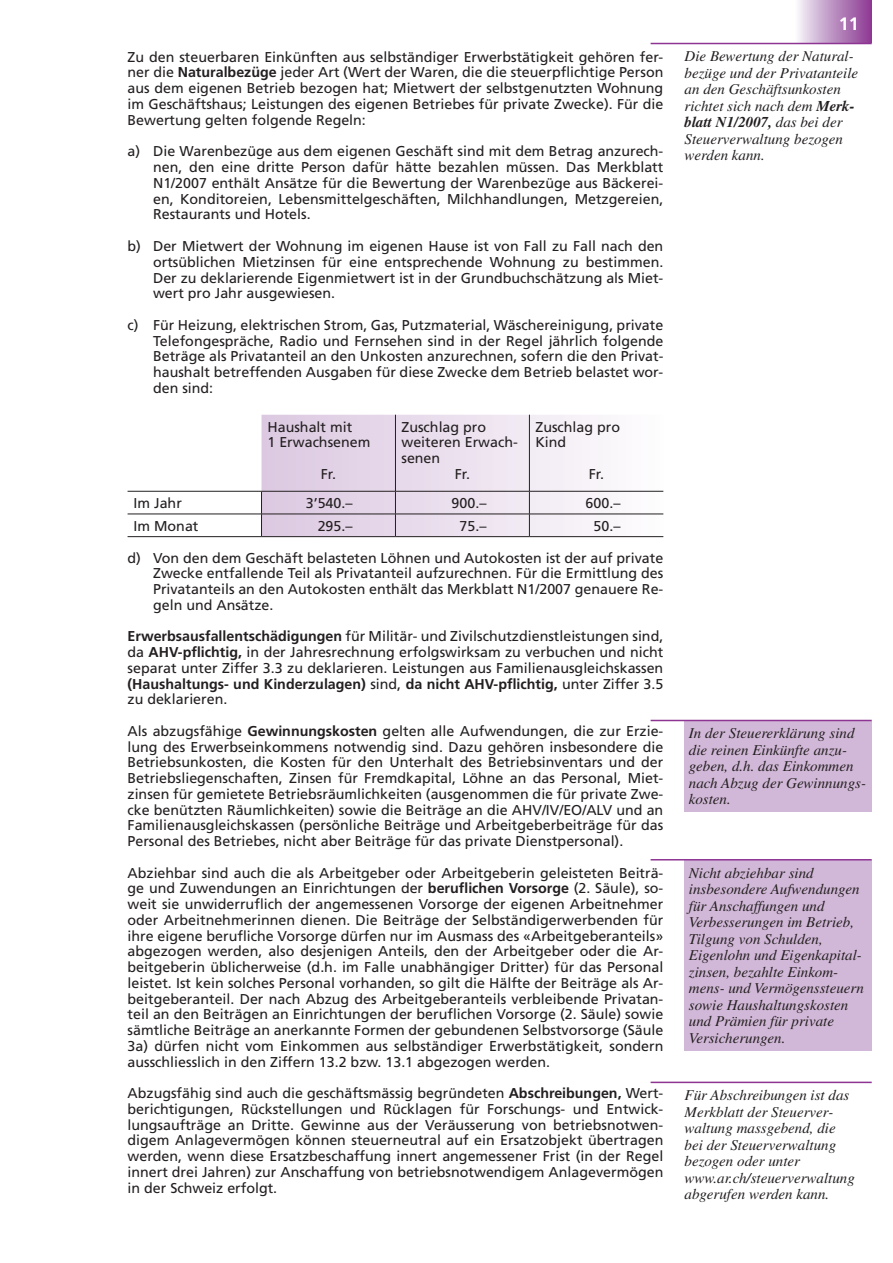
<style>
.page{position:relative;width:893px;height:1263px;background:#fff}
.page>*{position:absolute;margin:0;border:0;box-sizing:border-box;transform-origin:0 0}
.t1{font:700 18px "Frutiger LT Std";color:#fff}
.t2{font:italic 15px/16.5px "Times LT Std";color:#231f20}
.t3{font:14.25px/15.8px "Frutiger LT Std";color:#231f20;text-align:justify}
.s1{font-weight:700}
</style>
<div class="page">
<div style="left:795px;top:0;width:77px;height:43px;background:linear-gradient(to right,#f5f4f9,#893590)"></div>
<svg style="left:261px;top:415px;width:402px;height:121px"></svg>
<hr style="left:261px;top:491px;width:134px;height:1px;background:#231f20">
<hr style="left:395px;top:491px;width:134px;height:1px;background:#231f20">
<hr style="left:529px;top:491px;width:134px;height:1px;background:#231f20">
<hr style="left:261px;top:514px;width:134px;height:1px;background:#231f20">
<hr style="left:395px;top:514px;width:134px;height:1px;background:#231f20">
<hr style="left:529px;top:514px;width:134px;height:1px;background:#231f20">
<hr style="left:261px;top:536px;width:134px;height:1px;background:#231f20">
<hr style="left:395px;top:536px;width:134px;height:1px;background:#231f20">
<hr style="left:529px;top:536px;width:134px;height:1px;background:#231f20">
<hr style="left:395px;top:415px;width:1px;height:76px;background:#231f20">
<hr style="left:529px;top:415px;width:1px;height:76px;background:#231f20">
<svg style="left:395px;top:491px;width:1px;height:45px"></svg>
<svg style="left:529px;top:491px;width:1px;height:45px"></svg>
<hr style="left:128px;top:491px;width:133px;height:1px;background:#231f20">
<hr style="left:128px;top:514px;width:133px;height:1px;background:#231f20">
<svg style="left:261px;top:491px;width:1px;height:45px"></svg>
<hr style="left:128px;top:536px;width:133px;height:1px;background:#231f20">
<hr style="left:651px;top:43px;width:221px;height:1px;background:#8e3594">
<div style="left:685px;top:721px;width:187px;height:90px;background:#d2b8d8"></div>
<hr style="left:651px;top:720px;width:221px;height:1px;background:#8e3594">
<div style="left:685px;top:860px;width:187px;height:191px;background:#d2b8d8"></div>
<hr style="left:651px;top:859px;width:221px;height:1px;background:#8e3594">
<hr style="left:651px;top:1081px;width:221px;height:2px;background:#8e3594">
<p class="t3" style="left:128px;top:49px;width:537px">Zu den steuerbaren Einkünften aus selbständiger Erwerbstätigkeit gehören fer&shy;ner die <span class="s1">Naturalbezüge</span> jeder Art (Wert der Waren, die die steuerpflichtige Person aus dem eigenen Betrieb bezogen hat; Mietwert der selbstgenutzten Wohnung im Geschäftshaus; Leistungen des eigenen Betriebes für private Zwecke). Für die Bewertung gelten folgende Regeln:</p>
<p class="t3" style="left:153px;top:144px;width:512px;text-indent:-26px">a) Die Warenbezüge aus dem eigenen Geschäft sind mit dem Betrag anzurech&shy;nen, den eine dritte Person dafür hätte bezahlen müssen. Das Merkblatt N1/2007 enthält Ansätze für die Bewertung der Warenbezüge aus Bäckerei&shy;en, Konditoreien, Lebensmittelgeschäften, Milchhandlungen, Metzgereien, Restaurants und Hotels.</p>
<p class="t3" style="left:153px;top:238px;width:512px;text-indent:-26px">b) Der Mietwert der Wohnung im eigenen Hause ist von Fall zu Fall nach den ortsüblichen Mietzinsen für eine entsprechende Wohnung zu bestimmen.<br>Der zu deklarierende Eigenmietwert ist in der Grundbuchschätzung als Miet&shy;wert pro Jahr ausgewiesen.</p>
<p class="t3" style="left:153px;top:317px;width:512px;text-indent:-26px">c) Für Heizung, elektrischen Strom, Gas, Putzmaterial, Wäschereinigung, private Telefongespräche, Radio und Fernsehen sind in der Regel jährlich folgende Beträge als Privatanteil an den Unkosten anzurechnen, sofern die den Privat&shy;haushalt betreffenden Ausgaben für diese Zwecke dem Betrieb belastet wor&shy;den sind:</p>
<p class="t3" style="left:267px;top:419px;width:104px">Haushalt mit<br>1 Erwachsenem</p>
<p class="t3" style="left:321px;top:466px;width:17px">Fr.</p>
<p class="t3" style="left:535px;top:419px;width:86px">Zuschlag pro<br>Kind</p>
<p class="t3" style="left:589px;top:466px;width:17px">Fr.</p>
<p class="t3" style="left:401px;top:419px;width:86px">Zuschlag pro</p>
<p class="t3" style="left:401px;top:435px;width:118px">weiteren Erwach-</p>
<p class="t3" style="left:401px;top:450px;width:40px">senen</p>
<p class="t3" style="left:455px;top:466px;width:17px">Fr.</p>
<p class="t3" style="left:134px;top:495px;width:50px">Im Jahr</p>
<p class="t3" style="left:306px;top:495px;width:48px">3’540.–</p>
<p class="t3" style="left:452px;top:495px;width:36px">900.–</p>
<p class="t3" style="left:586px;top:495px;width:36px">600.–</p>
<p class="t3" style="left:134px;top:518px;width:66px">Im Monat</p>
<p class="t3" style="left:318px;top:518px;width:36px">295.–</p>
<p class="t3" style="left:460px;top:518px;width:28px">75.–</p>
<p class="t3" style="left:593px;top:518px;width:28px">50.–</p>
<p class="t3" style="left:153px;top:550px;width:512px;text-indent:-26px">d) Von den dem Geschäft belasteten Löhnen und Autokosten ist der auf private Zwecke entfallende Teil als Privatanteil aufzurechnen. Für die Ermittlung des Privatanteils an den Autokosten enthält das Merkblatt N1/2007 genauere Re&shy;geln und Ansätze.</p>
<p class="t3" style="left:128px;top:628px;width:537px"><span class="s1">Erwerbsausfallentschädigungen</span> für Militär- und Zivilschutzdienstleistungen sind, da <span class="s1">AHV-pflichtig,</span> in der Jahresrechnung erfolgswirksam zu verbuchen und nicht separat unter Ziffer 3.3 zu deklarieren. Leistungen aus Familienausgleichskassen <span class="s1">(Haushaltungs- und Kinderzulagen)</span> sind, <span class="s1">da nicht AHV-pflichtig,</span> unter Ziffer 3.5 zu deklarieren.</p>
<p class="t3" style="left:128px;top:723px;width:537px">Als abzugsfähige <span class="s1">Gewinnungskosten</span> gelten alle Aufwendungen, die zur Erzie&shy;lung des Erwerbseinkommens notwendig sind. Dazu gehören insbesondere die Betriebsunkosten, die Kosten für den Unterhalt des Betriebsinventars und der Betriebsliegenschaften, Zinsen für Fremdkapital, Löhne an das Personal, Miet&shy;zinsen für gemietete Betriebsräumlichkeiten (ausgenommen die für private Zwe&shy;cke benützten Räumlichkeiten) sowie die Beiträge an die AHV/IV/EO/ALV und an Familienausgleichskassen (persönliche Beiträge und Arbeitgeberbeiträge für das Personal des Betriebes, nicht aber Beiträge für das private Dienstpersonal).</p>
<p class="t3" style="left:128px;top:865px;width:537px">Abziehbar sind auch die als Arbeitgeber oder Arbeitgeberin geleisteten Beiträ&shy;ge und Zuwendungen an Einrichtungen der <span class="s1">beruflichen Vorsorge</span> (2. Säule), so&shy;weit sie unwiderruflich der angemessenen Vorsorge der eigenen Arbeitnehmer oder Arbeitnehmerinnen dienen. Die Beiträge der Selbständigerwerbenden für ihre eigene berufliche Vorsorge dürfen nur im Ausmass des «Arbeitgeberanteils» abgezogen werden, also desjenigen Anteils, den der Arbeitgeber oder die Ar&shy;beitgeberin üblicherweise (d.h. im Falle unabhängiger Dritter) für das Personal leistet. Ist kein solches Personal vorhanden, so gilt die Hälfte der Beiträge als Ar&shy;beitgeberanteil. Der nach Abzug des Arbeitgeberanteils verbleibende Privatan&shy;teil an den Beiträgen an Einrichtungen der beruflichen Vorsorge (2. Säule) sowie sämtliche Beiträge an anerkannte Formen der gebundenen Selbstvorsorge (Säule 3a) dürfen nicht vom Einkommen aus selbständiger Erwerbstätigkeit, sondern ausschliesslich in den Ziffern 13.2 bzw. 13.1 abgezogen werden.</p>
<p class="t3" style="left:128px;top:1085px;width:537px">Abzugsfähig sind auch die geschäftsmässig begründeten <span class="s1">Abschreibungen,</span> Wert&shy;berichtigungen, Rückstellungen und Rücklagen für Forschungs- und Entwick&shy;lungsaufträge an Dritte. Gewinne aus der Veräusserung von betriebsnotwen&shy;digem Anlagevermögen können steuerneutral auf ein Ersatzobjekt übertragen werden, wenn diese Ersatzbeschaffung innert angemessener Frist (in der Regel innert drei Jahren) zur Anschaffung von betriebsnotwendigem Anlagevermögen in der Schweiz erfolgt.</p>
<p class="t1" style="left:839px;top:13px;width:22px">11</p>
<p class="t2" style="left:685px;top:48px;width:175px">Die Bewertung der Natural&shy;bezüge und der Privatanteile an den Geschäftsunkosten richtet sich nach dem <span class="s1">Merk&shy;blatt N1/2007,</span> das bei der<br>Steuerverwaltung bezogen werden kann.</p>
<p class="t2" style="left:689px;top:725px;width:179px">In der Steuererklärung sind die reinen Einkünfte anzu&shy;geben, d.h. das Einkommen nach Abzug der Gewinnungs&shy;kosten.</p>
<p class="t2" style="left:689px;top:864px;width:176px">Nicht abziehbar sind insbesondere Aufwendungen für Anschaffungen und<br>Verbesserungen im Betrieb,<br>Tilgung von Schulden,<br>Eigenlohn und Eigenkapital&shy;zinsen, bezahlte Einkom&shy;mens- und Vermögenssteuern sowie Haushaltungskosten und Prämien für private<br>Versicherungen.</p>
<p class="t2" style="left:685px;top:1087px;width:172px">Für Abschreibungen ist das<br>Merkblatt der Steuerver&shy;waltung massgebend, die bei der Steuerverwaltung bezogen oder unter www.ar.ch/steuerverwaltung abgerufen werden kann.</p>
</div>
